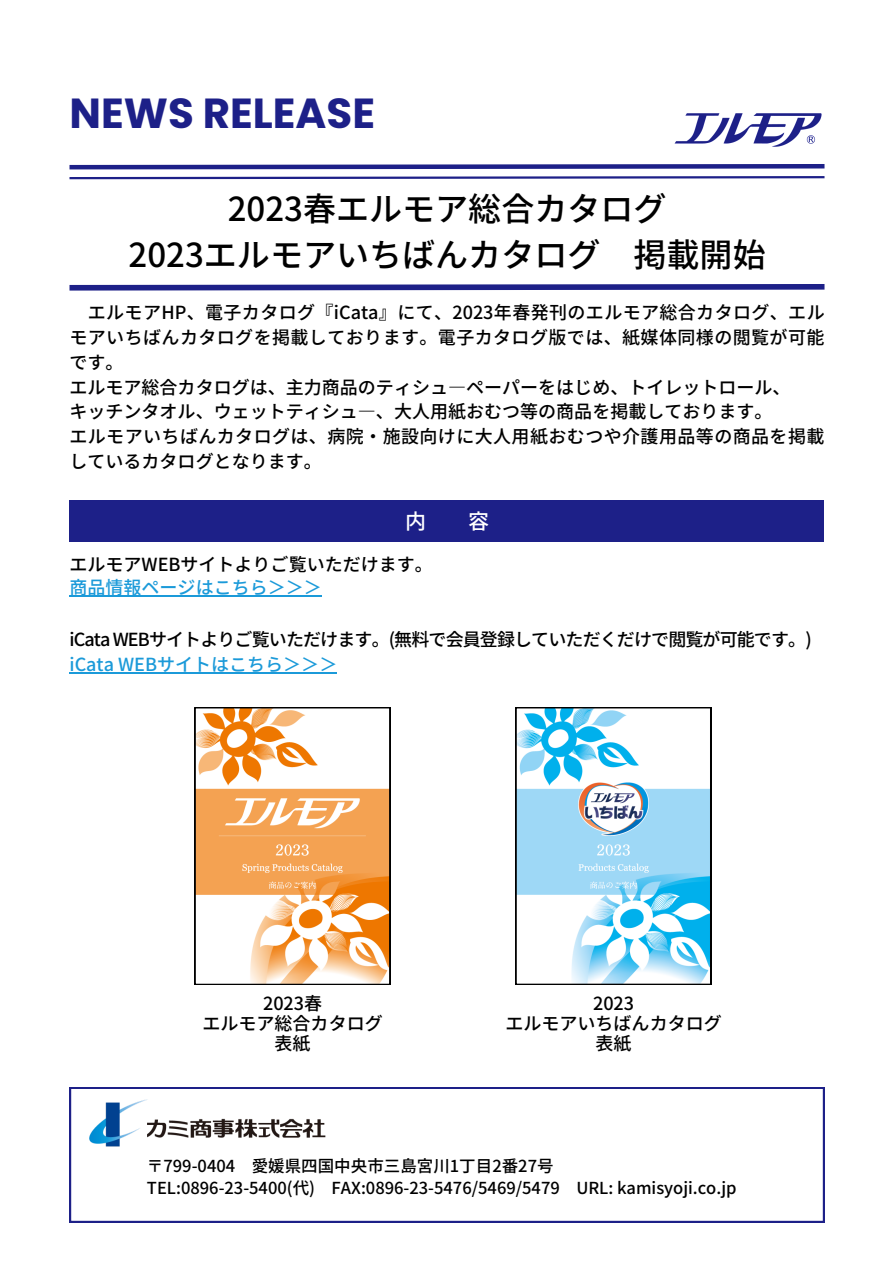
<style>
.page{position:relative;width:894px;height:1264px;background:#fff}
.page>*{position:absolute;margin:0;border:0;box-sizing:border-box;transform-origin:0 0}
.t1{font:700 42px "Poppins";color:#1d2088}
.t2{font:500 33px/46.2px "Gen Shin Gothic";color:#000;text-align:center}
.t3{font:500 21px "Gen Shin Gothic";color:#fff}
.t4{font:500 18px/24.8px "Gen Shin Gothic";letter-spacing:.02em;color:#000}
.t5{font:500 18px/20.2px "Gen Shin Gothic";color:#000;text-align:center}
.t6{font:500 18px "Gen Shin Gothic";letter-spacing:-.05em;color:#000}
.t7{font:500 18px "Gen Shin Gothic";color:#1b9ad9}
.t8{font:500 16.5px/22.5px "Gen Shin Gothic";color:#000}
</style>
<div class="page">
<svg style="left:69px;top:164px;width:756px;height:16px"></svg>
<img style="left:674px;top:113px;width:148px;height:34px">
<svg style="left:69px;top:284px;width:756px;height:7px;background:#494b9f"></svg>
<div style="left:69px;top:500px;width:754px;height:42px;background:#1d2088"></div>
<svg style="left:69px;top:1087px;width:755px;height:135px"></svg>
<img style="left:86px;top:1098px;width:242px;height:51px">
<svg style="left:195px;top:707px;width:195px;height:277px"></svg>
<svg style="left:515px;top:707px;width:196px;height:277px"></svg>
<hr style="left:69px;top:595px;width:253px;height:1px;background:#1b9ad9">
<hr style="left:69px;top:672px;width:268px;height:1px;background:#1b9ad9">
<h1 class="t1" style="left:69px;top:84px;width:307px">NEWS RELEASE</h1>
<h2 class="t2" style="left:129px;top:185px;width:638px">2023春エルモア総合カタログ<br>2023エルモアいちばんカタログ 掲載開始</h2>
<p class="t4" style="left:69px;top:300px;width:756px;text-indent:18px">エルモアHP、電子カタログ『iCata』にて、2023年春発刊のエルモア総合カタログ、エルモアいちばんカタログを掲載しております。電子カタログ版では、紙媒体同様の閲覧が可能です。<br>エルモア総合カタログは、主力商品のティシュ―ペーパーをはじめ、トイレットロール、<br>キッチンタオル、ウェットティシュ―、大人用紙おむつ等の商品を掲載しております。<br>エルモアいちばんカタログは、病院・施設向けに大人用紙おむつや介護用品等の商品を掲載しているカタログとなります。</p>
<p class="t3" style="left:405px;top:506px;width:23px">内</p>
<p class="t3" style="left:468px;top:506px;width:23px">容</p>
<p class="t5" style="left:69px;top:554px;width:365px">エルモアWEBサイトよりご覧いただけます。</p>
<p class="t7" style="left:69px;top:575px;width:254px">商品情報ページはこちら＞＞＞</p>
<p class="t6" style="left:69px;top:626px;width:743px">iCata WEBサイトよりご覧いただけます。(無料で会員登録していただくだけで閲覧が可能です。)</p>
<p class="t7" style="left:69px;top:651px;width:269px">iCata WEBサイトはこちら＞＞＞</p>
<p class="t5" style="left:202px;top:992px;width:182px">2023春<br>エルモア総合カタログ表紙</p>
<p class="t5" style="left:505px;top:992px;width:218px">2023<br>エルモアいちばんカタログ表紙</p>
<p class="t8" style="left:147px;top:1154px;width:590px">〒799-0404 愛媛県四国中央市三島宮川1丁目2番27号<br>TEL:0896-23-5400(代) FAX:0896-23-5476/5469/5479 URL: kamisyoji.co.jp</p>
</div>
